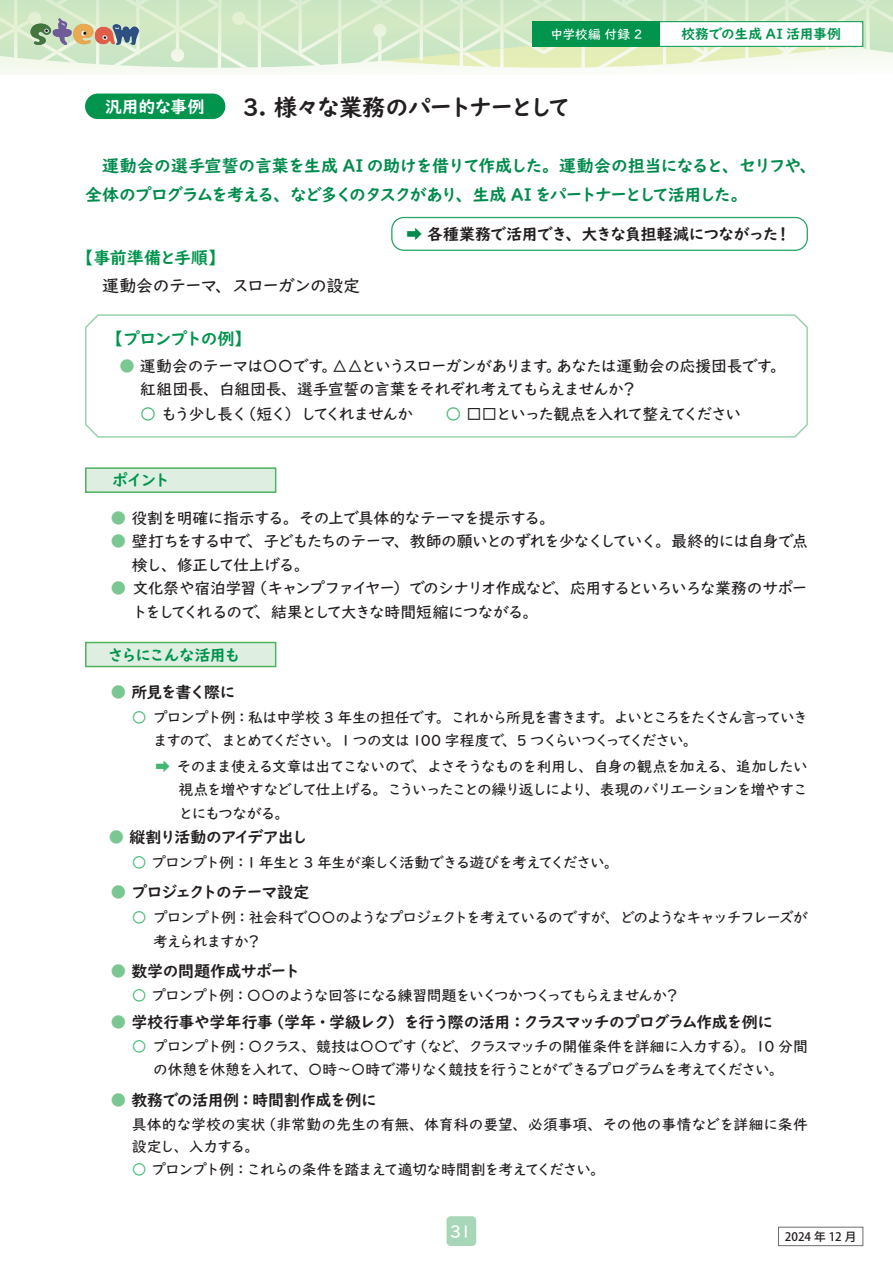
<style>
.page{position:relative;width:893px;height:1263px;background:#fff}
.page>*{position:absolute;margin:0;border:0;box-sizing:border-box;transform-origin:0 0}
.t1{font:700 23.4px "UD Digi Kyokasho Pro N";letter-spacing:-.075em;color:#231f20}
.t2{font:700 16.95px/28.7px "UD Digi Kyokasho Pro N";letter-spacing:-.065em;color:#008b4c}
.t3{font:500 16.95px "UD Digi Kyokasho Pro N";letter-spacing:-.045em;color:#231f20}
.t4{font:700 16.95px "UD Digi Kyokasho Pro N";letter-spacing:-.02em;color:#00944d}
.t5{font:700 16.95px "UD Digi Kyokasho Pro N";letter-spacing:-.075em;color:#00944d}
.t6{font:700 16.95px "UD Digi Kyokasho Pro N";letter-spacing:-.03em;color:#fff}
.t7{font:500 16.95px "UD Digi Kyokasho Pro";color:#fff}
.t8{font:500 15.9px/25px "UD Digi Kyokasho Pro N";letter-spacing:-.07em;color:#231f20}
.t9{font:700 15.9px "UD Digi Kyokasho Pro N";letter-spacing:-.075em;color:#231f20}
.t10{font:500 15.9px/23.4px "UD Digi Kyokasho Pro N";letter-spacing:-.04em;color:#231f20}
.t11{font:700 15.9px "UD Digi Kyokasho Pro N";letter-spacing:-.045em;color:#231f20}
.t12{font:500 15.9px "UD Digi Kyokasho Pro N";letter-spacing:-.105em;color:#231f20}
.t13{font:700 15.9px "UD Digi Kyokasho Pro N";letter-spacing:-.025em;color:#231f20}
.t14{font:500 15.9px "UD Digi Kyokasho Pro N";letter-spacing:-.025em;color:#231f20}
.t15{font:700 15.9px "UD Digi Kyokasho Pro N";letter-spacing:-.095em;color:#00944d}
.t16{font:700 15.9px "UD Digi Kyokasho Pro N";letter-spacing:-.08em;color:#231f20}
.t17{font:500 15.9px "UD Digi Kyokasho Pro N";letter-spacing:-.09em;color:#231f20}
.t18{font:700 15.9px "UD Digi Kyokasho Pro N";letter-spacing:-.015em;color:#231f20}
.t19{font:500 15.9px "UD Digi Kyokasho Pro N";letter-spacing:-.16em;color:#231f20}
.t20{font:700 15.9px "UD Digi Kyokasho Pro N";letter-spacing:-.085em;color:#231f20}
.t21{font:500 14.85px/23.4px "UD Digi Kyokasho Pro N";letter-spacing:-.075em;color:#231f20}
.t22{font:500 14.85px/22.4px "UD Digi Kyokasho Pro N";letter-spacing:-.01em;color:#231f20}
.t23{font:500 14.85px "UD Digi Kyokasho Pro N";letter-spacing:-.135em;color:#231f20}
.t24{font:700 13.8px "UD Digi Kyokasho Pro";letter-spacing:-.03em;color:#00944d}
.t25{font:500 12.75px "UD Digi Kyokasho Pro";letter-spacing:.015em;color:#fff}
.t26{font:500 11.7px "Koz Go Pr 6 N";color:#231f20}
.s1{color:#008b4c}
.s2{color:#7ac791}
.s3{color:#40b872}
</style>
<div class="page">
<div style="left:85px;top:314px;width:723px;height:124px;border:1px solid #9ad2ae;border-radius:12px"></div>
<div style="left:778px;top:1227px;width:85px;height:19px;border:1px solid #6c6d70"></div>
<svg style="left:0;top:0;width:893px;height:75px;fill:#d1e8c4"></svg>
<div style="left:446px;top:1216px;width:30px;height:30px;background:#a7d7b8;border-radius:4px"></div>
<div style="left:86px;top:468px;width:190px;height:24px;background:#deefe2"></div>
<div style="left:85px;top:467px;width:191px;height:26px;border:1px solid #4db15e"></div>
<div style="left:86px;top:642px;width:190px;height:24px;background:#deefe2"></div>
<div style="left:85px;top:642px;width:191px;height:25px;border:1px solid #4db15e"></div>
<div style="left:85px;top:94px;width:140px;height:25px;background:#00944d;border-radius:13px"></div>
<div style="left:391px;top:217px;width:417px;height:34px;border:1px solid #25a467;border-radius:12px"></div>
<div style="left:659px;top:22px;width:204px;height:24px;background:#fff"></div>
<div style="left:659px;top:21px;width:204px;height:26px;border:1px solid #00944d"></div>
<div style="left:533px;top:21px;width:127px;height:26px;background:#00944d"></div>
<img style="left:30px;top:17px;width:109px;height:28px">
<p class="t6" style="left:105px;top:92px;width:101px">汎用的な事例</p>
<p class="t25" style="left:550px;top:23px;width:93px">中学校編付録 2</p>
<h1 class="t1" style="left:242px;top:88px;width:330px">3. 様々な業務のパートナーとして</h1>
<p class="t24" style="left:681px;top:23px;width:161px">校務での生成 AI 活用事例</p>
<p class="t2" style="left:85px;top:151px;width:733px">　運動会の選手宣誓の言葉を生成 AI の助けを借りて作成した。運動会の担当になると、セリフや、全体のプログラムを考える、など多くのタスクがあり、生成 AI をパートナーとして活用した。</p>
<p class="t4" style="left:77px;top:244px;width:150px">【事前準備と手順【</p>
<p class="t3" style="left:85px;top:271px;width:277px">　運動会のテーマ、スローガンの設定</p>
<p class="t5" style="left:106px;top:325px;width:146px">【プロンプトの例【</p>
<p class="t11" style="left:406px;top:221px;width:374px"><span class="s1">➡</span> 各種業務で活用でき、大きな負担軽減につながった</p>
<p class="t11" style="left:775px;top:221px;width:17px">!</p>
<p class="t10" style="left:119px;top:354px;width:206px"><span class="s2">●</span> 運動会のテーマは〇〇です</p>
<p class="t14" style="left:556px;top:353px;width:218px">あなたは運動会の応援団長です</p>
<p class="t12" style="left:321px;top:353px;width:229px">。△△というスローガンがあります</p>
<p class="t8" style="left:546px;top:353px;width:17px">。</p>
<p class="t8" style="left:770px;top:353px;width:17px">。</p>
<p class="t8" style="left:240px;top:376px;width:502px;text-indent:-100px">紅組団長、白組団長、選手宣誓の言葉をそれぞれ考えてもらえませんか<br>（短く）してくれませんか　　<span class="s3">○</span> □□といった観点を入れて整えてください</p>
<p class="t8" style="left:621px;top:376px;width:17px">?</p>
<p class="t8" style="left:140px;top:401px;width:109px"><span class="s3">○</span> もう少し長く</p>
<p class="t15" style="left:112px;top:467px;width:59px">ポイント</p>
<p class="t8" style="left:248px;top:506px;width:562px;line-height:23.4px;text-indent:-137px"><span class="s2">●</span> 役割を明確に指示する。その上で具体的なテーマを提示する。<br>、子どもたちのテーマ、教師の願いとのずれを少なくしていく。最終的には自身で点</p>
<p class="t12" style="left:111px;top:528px;width:141px"><span class="s2">●</span> 壁打ちをする中で</p>
<p class="t17" style="left:132px;top:551px;width:179px">検し、修正して仕上げる。</p>
<p class="t8" style="left:251px;top:575px;width:558px">（キャンプファイヤー）でのシナリオ作成など、応用するといろいろな業務のサポー</p>
<p class="t10" style="left:255px;top:576px;width:285px;text-indent:-145px"><span class="s2">●</span> 文化祭や宿泊学習<br>、結果として大きな時間短縮につながる。</p>
<p class="t19" style="left:132px;top:598px;width:127px">トをしてくれるので</p>
<p class="t15" style="left:108px;top:641px;width:134px">さらにこんな活用も</p>
<p class="t20" style="left:111px;top:679px;width:127px"><span class="s2">●</span> 所見を書く際に</p>
<p class="t21" style="left:153px;top:705px;width:546px;text-indent:-21px"><span class="s3">○</span> プロンプト例：私は中学校 3 年生の担任です<br>ますので、まとめてください。1 つの文は 100 字程度で、5 つくらいつくってください。</p>
<p class="t21" style="left:179px;top:754px;width:631px;text-align:justify;text-indent:-23px"><span class="s3">➡</span> そのまま使える文章は出てこないので、よさそうなものを利用し、自身の観点を加える、追加したい視点を増やすなどして仕上げる。こういったことの繰り返しにより、表現のバリエーションを増やすことにもつながる。</p>
<p class="t16" style="left:108px;top:824px;width:201px"><span class="s2">●</span> 縦割り活動のアイデア出し</p>
<p class="t21" style="left:132px;top:850px;width:488px"><span class="s3">○</span> プロンプト例：1 年生と 3 年生が楽しく活動できる遊びを考えてください。</p>
<p class="t9" style="left:111px;top:879px;width:200px"><span class="s2">●</span> プロジェクトのテーマ設定</p>
<p class="t21" style="left:246px;top:905px;width:563px;line-height:23.9px;text-indent:-115px"><span class="s3">○</span> プロンプト例：社会科で〇〇のようなプロジェクトを考えているのですが、どのようなキャッチフレーズが?</p>
<p class="t21" style="left:436px;top:705px;width:167px">。これから所見を書きます</p>
<p class="t23" style="left:599px;top:705px;width:210px">。よいところをたくさん言っていき</p>
<p class="t21" style="left:153px;top:929px;width:97px">考えられますか</p>
<p class="t11" style="left:111px;top:958px;width:191px"><span class="s2">●</span> 数学の問題作成サポート</p>
<p class="t21" style="left:132px;top:983px;width:537px"><span class="s3">○</span> プロンプト例：〇〇のような回答になる練習問題をいくつかつくってもらえませんか</p>
<p class="t9" style="left:268px;top:1009px;width:507px">（学年・学級レク）を行う際の活用：クラスマッチのプログラム作成を例に</p>
<p class="t21" style="left:665px;top:983px;width:16px">?</p>
<p class="t18" style="left:111px;top:1009px;width:164px"><span class="s2">●</span> 学校行事や学年行事</p>
<p class="t21" style="left:153px;top:1035px;width:632px;line-height:22.8px;text-indent:-21px"><span class="s3">○</span> プロンプト例：〇クラス、競技は〇〇です<br>の休憩を休憩を入れて、〇時～〇時で滞りなく競技を行うことができるプログラムを考えてください。</p>
<p class="t13" style="left:111px;top:1086px;width:268px"><span class="s2">●</span> 教務での活用例：時間割作成を例に</p>
<p class="t22" style="left:261px;top:1113px;width:548px">（非常勤の先生の有無、体育科の要望、必須事項、その他の事情などを詳細に条件</p>
<p class="t21" style="left:413px;top:1034px;width:397px">（など、クラスマッチの開催条件を詳細に入力する）。10 分間</p>
<p class="t22" style="left:132px;top:1113px;width:135px">具体的な学校の実状設定し、入力する。</p>
<p class="t21" style="left:132px;top:1157px;width:475px"><span class="s3">○</span> プロンプト例：これらの条件を踏まえて適切な時間割を考えてください。</p>
<p class="t7" style="left:450px;top:1217px;width:24px">31</p>
<p class="t26" style="left:785px;top:1230px;width:73px">2024 年 12 月</p>
</div>
